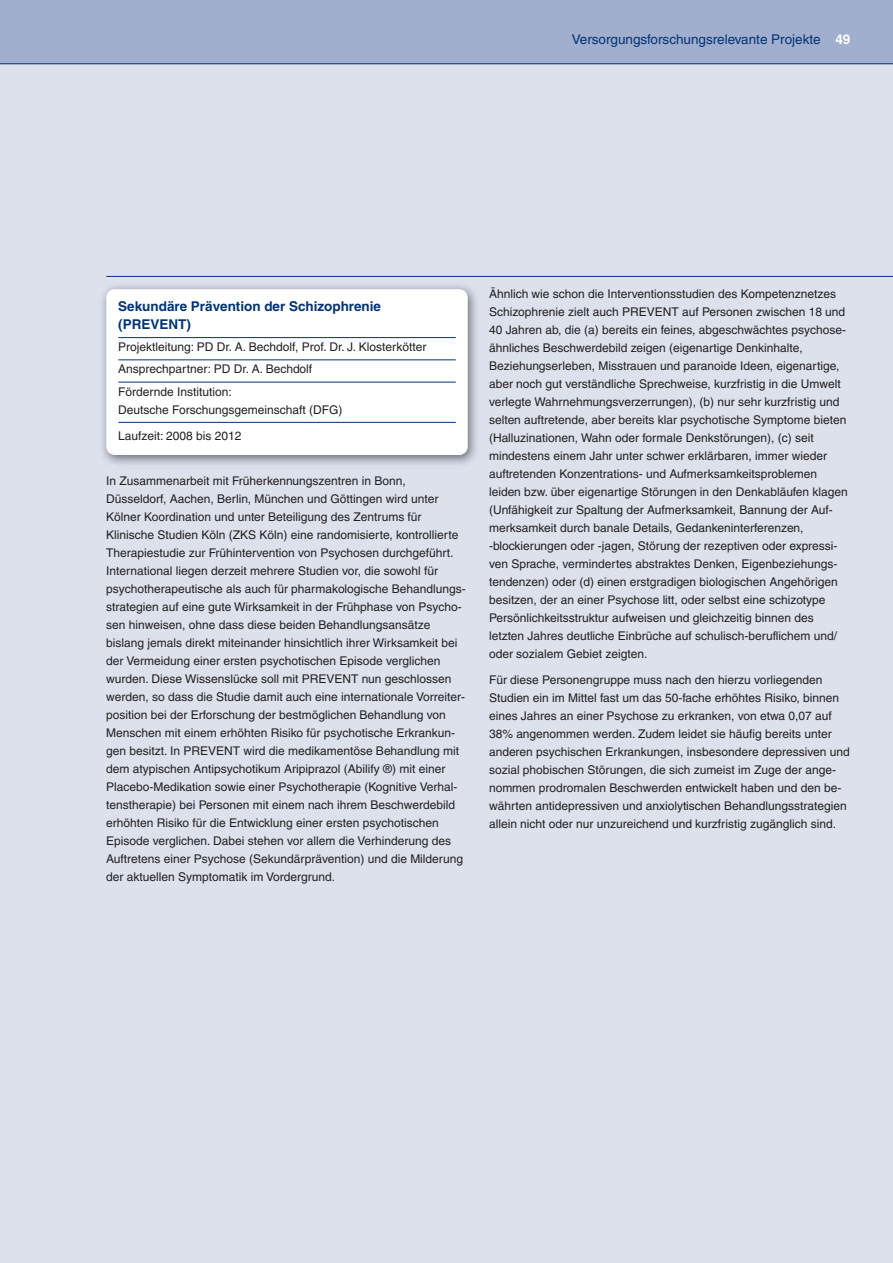
<style>
.page{position:relative;width:893px;height:1263px;background:#dce1ec}
.page>*{position:absolute;margin:0;border:0;box-sizing:border-box;transform-origin:0 0}
.t1{font:700 13.5px/18px "Helvetica";color:#003476}
.t2{font:13.5px "Helvetica";color:#003476}
.t3{font:12px/18px "Helvetica";color:#231f20}
.s1{font-weight:700;color:#fff}
</style>
<div class="page">
<div style="left:0;top:0;width:893px;height:64px;background:#a2aecd"></div>
<hr style="left:0;top:64px;width:893px;height:1px;background:#003476">
<hr style="left:106px;top:276px;width:787px;height:1px;background:#003476">
<img style="left:102px;top:285px;width:374px;height:180px">
<div style="left:106px;top:289px;width:362px;height:166px;background:#fff;border-radius:9px"></div>
<hr style="left:118px;top:337px;width:338px;height:1px;background:#003476">
<hr style="left:118px;top:360px;width:338px;height:1px;background:#003476">
<hr style="left:118px;top:382px;width:338px;height:1px;background:#003476">
<hr style="left:118px;top:422px;width:338px;height:1px;background:#003476">
<p class="t2" style="left:572px;top:34px;width:280px">Versorgungsforschungsrelevante Projekte <span class="s1">49</span></p>
<p class="t1" style="left:118px;top:298px;width:264px">Sekundäre Prävention der Schizophrenie (PREVENT)</p>
<p class="t3" style="left:118px;top:337px;width:310px;line-height:22.2px">Projektleitung: PD Dr. A. Bechdolf, Prof. Dr. J. Klosterkötter<br>Ansprechpartner: PD Dr. A. Bechdolf<br>Fördernde Institution:</p>
<p class="t3" style="left:118px;top:402px;width:226px">Deutsche Forschungsgemeinschaft (DFG)</p>
<p class="t3" style="left:118px;top:428px;width:125px">Laufzeit: 2008 bis 2012</p>
<p class="t3" style="left:106px;top:473px;width:361px">In Zusammenarbeit mit Früherkennungszentren in Bonn, Düsseldorf, Aachen, Berlin, München und Göttingen wird unter Kölner Koordination und unter Beteiligung des Zentrums für Klinische Studien Köln (ZKS Köln) eine randomisierte, kontrollierte Therapiestudie zur Frühintervention von Psychosen durchgeführt.<br>International liegen derzeit mehrere Studien vor, die sowohl für psychotherapeutische als auch für pharmakologische Behandlungs&shy;strategien auf eine gute Wirksamkeit in der Frühphase von Psycho&shy;sen hinweisen, ohne dass diese beiden Behandlungsansätze bislang jemals direkt miteinander hinsichtlich ihrer Wirksamkeit bei der Vermeidung einer ersten psychotischen Episode verglichen wurden. Diese Wissenslücke soll mit PREVENT nun geschlossen werden, so dass die Studie damit auch eine internationale Vorreiter&shy;position bei der Erforschung der bestmöglichen Behandlung von Menschen mit einem erhöhten Risiko für psychotische Erkrankun&shy;gen besitzt. In PREVENT wird die medikamentöse Behandlung mit dem atypischen Antipsychotikum Aripiprazol (Abilify ®) mit einer Placebo-Medikation sowie einer Psychotherapie (Kognitive Verhal&shy;tenstherapie) bei Personen mit einem nach ihrem Beschwerdebild erhöhten Risiko für die Entwicklung einer ersten psychotischen Episode verglichen. Dabei stehen vor allem die Verhinderung des Auftretens einer Psychose (Sekundärprävention) und die Milderung der aktuellen Symptomatik im Vordergrund.</p>
<p class="t3" style="left:489px;top:286px;width:360px">Ähnlich wie schon die Interventionsstudien des Kompetenznetzes Schizophrenie zielt auch PREVENT auf Personen zwischen 18 und 40 Jahren ab, die (a) bereits ein feines, abgeschwächtes psychose&shy;ähnliches Beschwerdebild zeigen (eigenartige Denkinhalte, Beziehungserleben, Misstrauen und paranoide Ideen, eigenartige, aber noch gut verständliche Sprechweise, kurzfristig in die Umwelt verlegte Wahrnehmungsverzerrungen), (b) nur sehr kurzfristig und selten auftretende, aber bereits klar psychotische Symptome bieten (Halluzinationen, Wahn oder formale Denkstörungen), (c) seit mindestens einem Jahr unter schwer erklärbaren, immer wieder auftretenden Konzentrations- und Aufmerksamkeitsproblemen leiden bzw. über eigenartige Störungen in den Denkabläufen klagen (Unfähigkeit zur Spaltung der Aufmerksamkeit, Bannung der Auf&shy;merksamkeit durch banale Details, Gedankeninterferenzen, -blockierungen oder -jagen, Störung der rezeptiven oder expressi&shy;ven Sprache, vermindertes abstraktes Denken, Eigenbeziehungs&shy;tendenzen) oder (d) einen erstgradigen biologischen Angehörigen besitzen, der an einer Psychose litt, oder selbst eine schizotype Persönlichkeitsstruktur aufweisen und gleichzeitig binnen des letzten Jahres deutliche Einbrüche auf schulisch-beruflichem und/ oder sozialem Gebiet zeigten.</p>
<p class="t3" style="left:489px;top:672px;width:362px">Für diese Personengruppe muss nach den hierzu vorliegenden Studien ein im Mittel fast um das 50-fache erhöhtes Risiko, binnen eines Jahres an einer Psychose zu erkranken, von etwa 0,07 auf 38% angenommen werden. Zudem leidet sie häufig bereits unter anderen psychischen Erkrankungen, insbesondere depressiven und sozial phobischen Störungen, die sich zumeist im Zuge der ange&shy;nommen prodromalen Beschwerden entwickelt haben und den be&shy;währten antidepressiven und anxiolytischen Behandlungsstrategien allein nicht oder nur unzureichend und kurzfristig zugänglich sind.</p>
</div>
